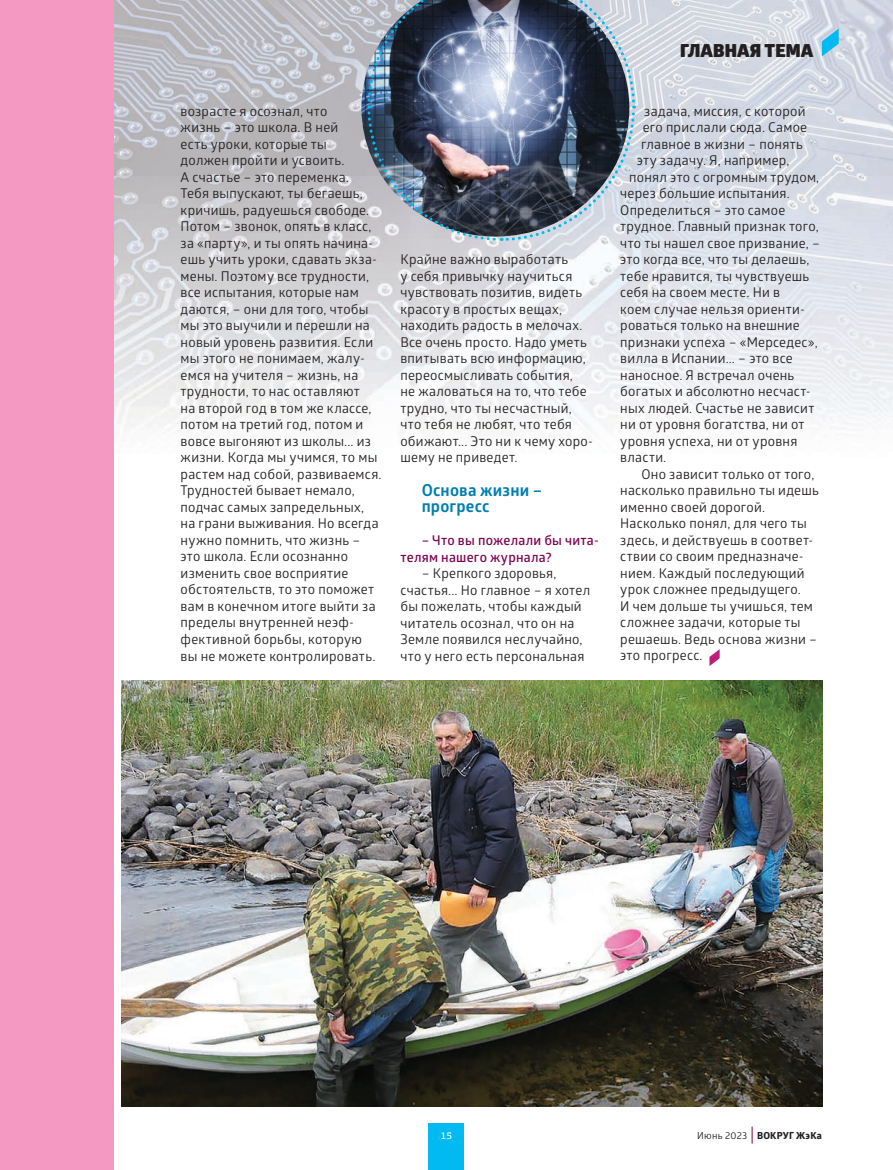
<style>
.page{position:relative;width:893px;height:1170px;background:#fff}
.page>*{position:absolute;margin:0;border:0;box-sizing:border-box;transform-origin:0 0}
.t1{font:900 18px "Glober";letter-spacing:.01em;color:#231f20}
.t2{font:700 16.5px/16.5px "Glober";letter-spacing:.01em;color:#007eb1}
.t3{font:13.5px/16.5px "Glober";letter-spacing:.02em;color:#231f20}
.t4{font:600 13.5px/16.5px "Glober";letter-spacing:.02em;color:#7d0250}
.t5{font:700 9.75px "Globerx";letter-spacing:.025em;color:#231f20}
.t6{font:500 9.75px "PF Agora Slab Pro";color:#fff}
.s1{font-family:"Glober";font-weight:400}
</style>
<div class="page">
<img style="left:113px;top:0;width:248px;height:176px">
<img style="left:637px;top:0;width:256px;height:176px">
<img style="left:113px;top:176px;width:780px;height:321px">
<div style="left:0;top:0;width:113px;height:1169px;background:#f499c2"></div>
<svg style="left:709px;top:649px;width:11px;height:17px"></svg>
<img style="left:122px;top:681px;width:700px;height:425px">
<img style="left:366px;top:0;width:271px;height:242px">
<svg style="left:752px;top:1126px;width:1px;height:17px"></svg>
<svg style="left:822px;top:29px;width:17px;height:27px"></svg>
<div style="left:429px;top:1122px;width:35px;height:47px;background:#00baf1"></div>
<p class="t3" style="left:181px;top:102px;width:202px">возрасте я осознал, что<br>жизнь – это школа. В ней<br>есть уроки, которые ты<br>должен пройти и усвоить.<br>А счастье – это переменка.<br>Тебя выпускают, ты бегаешь, кричишь, радуешься свободе.<br>Потом – звонок, опять в класс, за «парту», и ты опять начина&shy;ешь учить уроки, сдавать экза&shy;мены. Поэтому все трудности, все испытания, которые нам даются, – они для того, чтобы мы это выучили и перешли на новый уровень развития. Если мы этого не понимаем, жалу&shy;емся на учителя – жизнь, на трудности, то нас оставляют<br>на второй год в том же классе, потом на третий год, потом и вовсе выгоняют из школы... из жизни. Когда мы учимся, то мы растем над собой, развиваемся.<br>Трудностей бывает немало, подчас самых запредельных, на грани выживания. Но всегда нужно помнить, что жизнь – это школа. Если осознанно изменить свое восприятие обстоятельств, то это поможет вам в конечном итоге выйти за пределы внутренней неэф&shy;фективной борьбы, которую вы не можете контролировать.</p>
<p class="t3" style="left:400px;top:251px;width:194px">Крайне важно выработать<br>у себя привычку научиться чувствовать позитив, видеть красоту в простых вещах, находить радость в мелочах.<br>Все очень просто. Надо уметь впитывать всю информацию, переосмысливать события,<br>не жаловаться на то, что тебе трудно, что ты несчастный, что тебя не любят, что тебя обижают... Это ни к чему хоро&shy;шему не приведет.</p>
<p class="t2" style="left:422px;top:481px;width:122px">Основа жизни – прогресс</p>
<p class="t4" style="left:400px;top:531px;width:200px;text-indent:21px">– Что вы пожелали бы чита&shy;телям нашего журнала?</p>
<p class="t3" style="left:400px;top:564px;width:191px;text-indent:21px">– Крепкого здоровья, счастья... Но главное – я хотел бы пожелать, чтобы каждый читатель осознал, что он на<br>Земле появился неслучайно, что у него есть персональная</p>
<h1 class="t1" style="left:680px;top:36px;width:135px">ГЛАВНАЯ ТЕМА</h1>
<p class="t3" style="left:644px;top:102px;width:163px">задача, миссия, с которой</p>
<p class="t3" style="left:643px;top:119px;width:166px">его прислали сюда. Самое</p>
<p class="t3" style="left:641px;top:135px;width:163px">главное в жизни – понять</p>
<p class="t3" style="left:637px;top:152px;width:154px">эту задачу. Я, например,</p>
<p class="t3" style="left:629px;top:168px;width:192px">понял это с огромным трудом,</p>
<p class="t3" style="left:620px;top:185px;width:171px">через большие испытания.</p>
<p class="t3" style="left:620px;top:201px;width:166px">Определиться – это самое</p>
<p class="t3" style="left:620px;top:218px;width:200px">трудное. Главный признак того,</p>
<p class="t3" style="left:620px;top:234px;width:201px">что ты нашел свое призвание, –</p>
<p class="t3" style="left:620px;top:251px;width:191px">это когда все, что ты делаешь,</p>
<p class="t3" style="left:620px;top:267px;width:191px">тебе нравится, ты чувствуешь</p>
<p class="t3" style="left:620px;top:284px;width:161px">себя на своем месте. Ни в</p>
<p class="t3" style="left:620px;top:300px;width:186px">коем случае нельзя ориенти-</p>
<p class="t3" style="left:620px;top:317px;width:181px">роваться только на внешние</p>
<p class="t3" style="left:620px;top:333px;width:199px">признаки успеха – «Мерседес»,</p>
<p class="t3" style="left:620px;top:350px;width:174px">вилла в Испании... – это все</p>
<p class="t3" style="left:620px;top:366px;width:176px">наносное. Я встречал очень</p>
<p class="t3" style="left:620px;top:383px;width:192px">богатых и абсолютно несчаст-</p>
<p class="t3" style="left:620px;top:399px;width:196px">ных людей. Счастье не зависит</p>
<p class="t3" style="left:620px;top:416px;width:186px">ни от уровня богатства, ни от</p>
<p class="t3" style="left:620px;top:432px;width:179px">уровня успеха, ни от уровня</p>
<p class="t3" style="left:620px;top:449px;width:48px">власти.</p>
<p class="t3" style="left:642px;top:465px;width:174px">Оно зависит только от того,</p>
<p class="t3" style="left:620px;top:482px;width:200px">насколько правильно ты идешь</p>
<p class="t3" style="left:620px;top:498px;width:146px">именно своей дорогой.</p>
<p class="t3" style="left:620px;top:515px;width:188px">Насколько понял, для чего ты</p>
<p class="t3" style="left:620px;top:531px;width:195px">здесь, и действуешь в соответ-</p>
<p class="t3" style="left:620px;top:548px;width:185px">ствии со своим предназначе-</p>
<p class="t3" style="left:620px;top:564px;width:186px">нием. Каждый последующий</p>
<p class="t3" style="left:620px;top:580px;width:182px">урок сложнее предыдущего.</p>
<p class="t3" style="left:620px;top:597px;width:194px">И чем дольше ты учишься, тем</p>
<p class="t3" style="left:620px;top:613px;width:182px">сложнее задачи, которые ты</p>
<p class="t3" style="left:620px;top:630px;width:198px">решаешь. Ведь основа жизни –</p>
<p class="t3" style="left:620px;top:646px;width:84px">это прогресс.</p>
<p class="t6" style="left:441px;top:1129px;width:13px">15</p>
<p class="t5" style="left:697px;top:1128px;width:126px"><span class="s1">Июнь 2023</span> ВОКРУГ ЖэКа</p>
</div>
